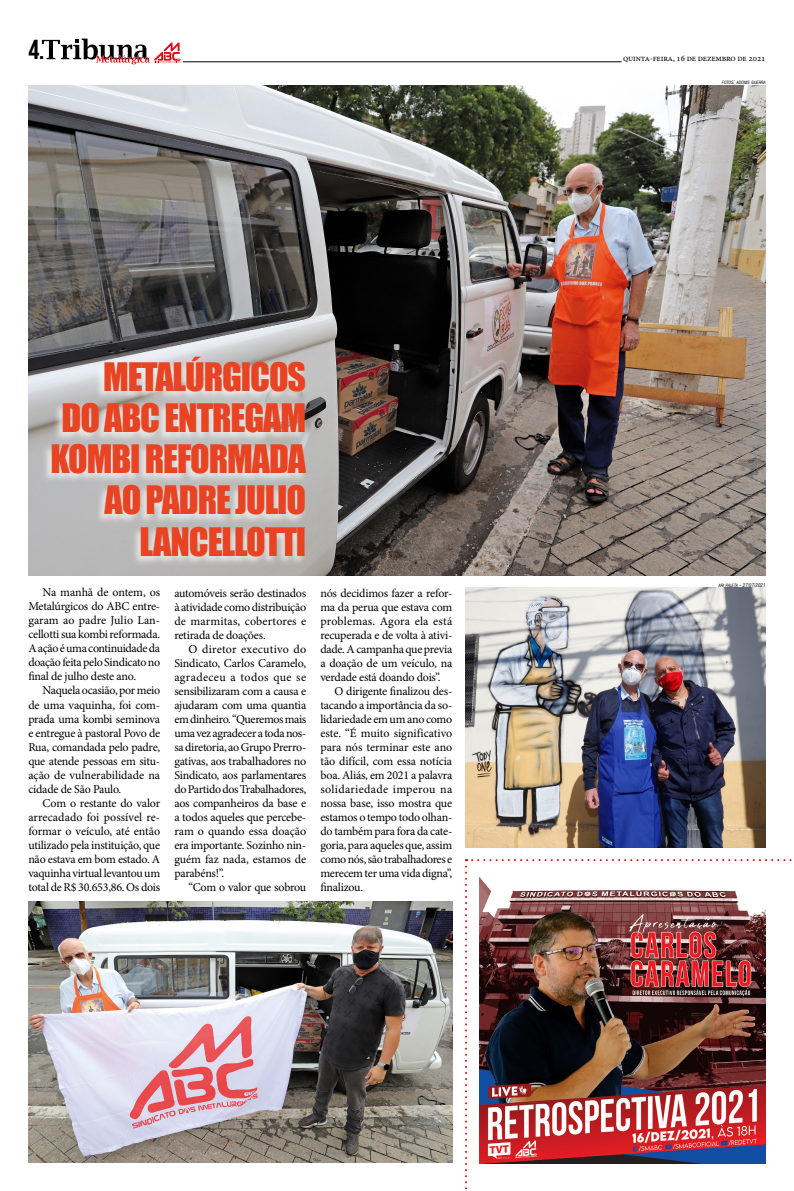
<style>
.page{position:relative;width:794px;height:1191px;background:#fff}
.page>*{position:absolute;margin:0;border:0;box-sizing:border-box;transform-origin:0 0}
.t1{font:36px/41px "Impact";letter-spacing:-.03em;color:#e84322;text-align:right}
.t2{font:27.5px "Bebas Neue";color:#000}
.t3{font:12px/14px "Minion Pro";letter-spacing:-.02em;color:#000;text-align:justify}
.t4{font:9px "Minion Pro";letter-spacing:-.02em;color:#000}
.t5{font:italic condensed 5px "Swiss 721 BT";color:#000}
.t6{font:italic condensed 4.4px "Swiss 721 BT";color:#000}
.s1{font-size:6.2px}
.s2{font-size:4.4px}
</style>
<div class="page">
<img style="left:28px;top:85px;width:738px;height:491px">
<img style="left:28px;top:901px;width:424px;height:261px">
<hr style="left:183px;top:61px;width:438px;height:1px;background:#000">
<svg style="left:465px;top:859px;width:327px;height:331px"></svg>
<img style="left:479px;top:876px;width:286px;height:287px">
<svg style="left:42px;top:39px;width:138px;height:25px"></svg>
<img style="left:465px;top:587px;width:300px;height:261px">
<div style="left:42px;top:355px;width:266px;height:210px;background:#fff;opacity:.7"></div>
<h2 class="t2" style="left:28px;top:34px;width:18px">4.</h2>
<h1 class="t1" style="left:51px;top:356px;width:257px">METALÚRGICOS<br>DO ABC ENTREGAM<br>KOMBI REFORMADA<br>AO PADRE JULIO<br>LANCELLOTTI</h1>
<p class="t3" style="left:28px;top:585px;width:133px;text-indent:14px">Na manhã de ontem, os Metalúrgicos do ABC entre&shy;garam ao padre Julio Lan&shy;cellotti sua kombi reformada.<br>A ação é uma continuidade da doação feita pelo Sindicato no final de julho deste ano.</p>
<p class="t3" style="left:28px;top:683px;width:133px;text-indent:14px">Naquela ocasião, por meio de uma vaquinha, foi com&shy;prada uma kombi seminova e entregue à pastoral Povo de Rua, comandada pelo padre, que atende pessoas em situ&shy;ação de vulnerabilidade na cidade de São Paulo.</p>
<p class="t3" style="left:28px;top:795px;width:133px;text-indent:14px">Com o restante do valor arrecadado foi possível re&shy;formar o veículo, até então utilizado pela instituição, que não estava em bom estado. A vaquinha virtual levantou um total de R$ 30.653,86. Os dois</p>
<p class="t3" style="left:174px;top:586px;width:133px">automóveis serão destinados à atividade como distribuição de marmitas, cobertores e retirada de doações.</p>
<p class="t3" style="left:174px;top:642px;width:133px;text-indent:14px">O diretor executivo do Sindicato, Carlos Caramelo, agradeceu a todos que se sensibilizaram com a causa e ajudaram com uma quantia em dinheiro. “Queremos mais uma vez agradecer a toda nos&shy;sa diretoria, ao Grupo Prerro&shy;gativas, aos trabalhadores no Sindicato, aos parlamentares do Partido dos Trabalhadores, aos companheiros da base e a todos aqueles que percebe&shy;ram o quando essa doação era importante. Sozinho nin&shy;guém faz nada, estamos de parabéns!”.</p>
<p class="t3" style="left:188px;top:880px;width:119px">“Com o valor que sobrou</p>
<p class="t3" style="left:320px;top:586px;width:133px">nós decidimos fazer a refor-</p>
<p class="t3" style="left:320px;top:600px;width:133px">ma da perua que estava com</p>
<p class="t3" style="left:320px;top:614px;width:133px">problemas. Agora ela está</p>
<p class="t3" style="left:320px;top:628px;width:133px">recuperada e de volta à ativi-</p>
<p class="t3" style="left:320px;top:642px;width:133px">dade. A campanha que previa</p>
<p class="t3" style="left:320px;top:656px;width:133px">a doação de um veículo, na</p>
<p class="t3" style="left:320px;top:670px;width:122px">verdade está doando dois”.</p>
<p class="t3" style="left:334px;top:684px;width:119px">O dirigente finalizou des-</p>
<p class="t3" style="left:320px;top:698px;width:133px">tacando a importância da so-</p>
<p class="t3" style="left:320px;top:712px;width:133px">lidariedade em um ano como</p>
<p class="t3" style="left:320px;top:726px;width:133px">este. “É muito significativo</p>
<p class="t3" style="left:320px;top:740px;width:133px">para nós terminar este ano</p>
<p class="t3" style="left:320px;top:754px;width:133px">tão difícil, com essa notícia</p>
<p class="t3" style="left:320px;top:768px;width:133px">boa. Aliás, em 2021 a palavra</p>
<p class="t3" style="left:320px;top:782px;width:133px">solidariedade imperou na</p>
<p class="t3" style="left:320px;top:796px;width:133px">nossa base, isso mostra que</p>
<p class="t3" style="left:320px;top:810px;width:133px">estamos o tempo todo olhan-</p>
<p class="t3" style="left:320px;top:824px;width:133px">do também para fora da cate-</p>
<p class="t3" style="left:320px;top:838px;width:133px">goria, para aqueles que, assim</p>
<p class="t3" style="left:320px;top:852px;width:133px">como nós, são trabalhadores e</p>
<p class="t3" style="left:320px;top:866px;width:133px">merecem ter uma vida digna”,</p>
<p class="t3" style="left:320px;top:880px;width:44px">finalizou.</p>
<p class="t4" style="left:623px;top:52px;width:144px">quinta-feira, 16 de dezembro de 2021</p>
<p class="t6" style="left:722px;top:80px;width:45px">FOTOS<span class="s1">:</span> ADONIS GUERRA</p>
<p class="t5" style="left:718px;top:582px;width:48px"><span class="s2">ARI PALETA</span> <span class="s1">-</span> 27/07/2021</p>
</div>
